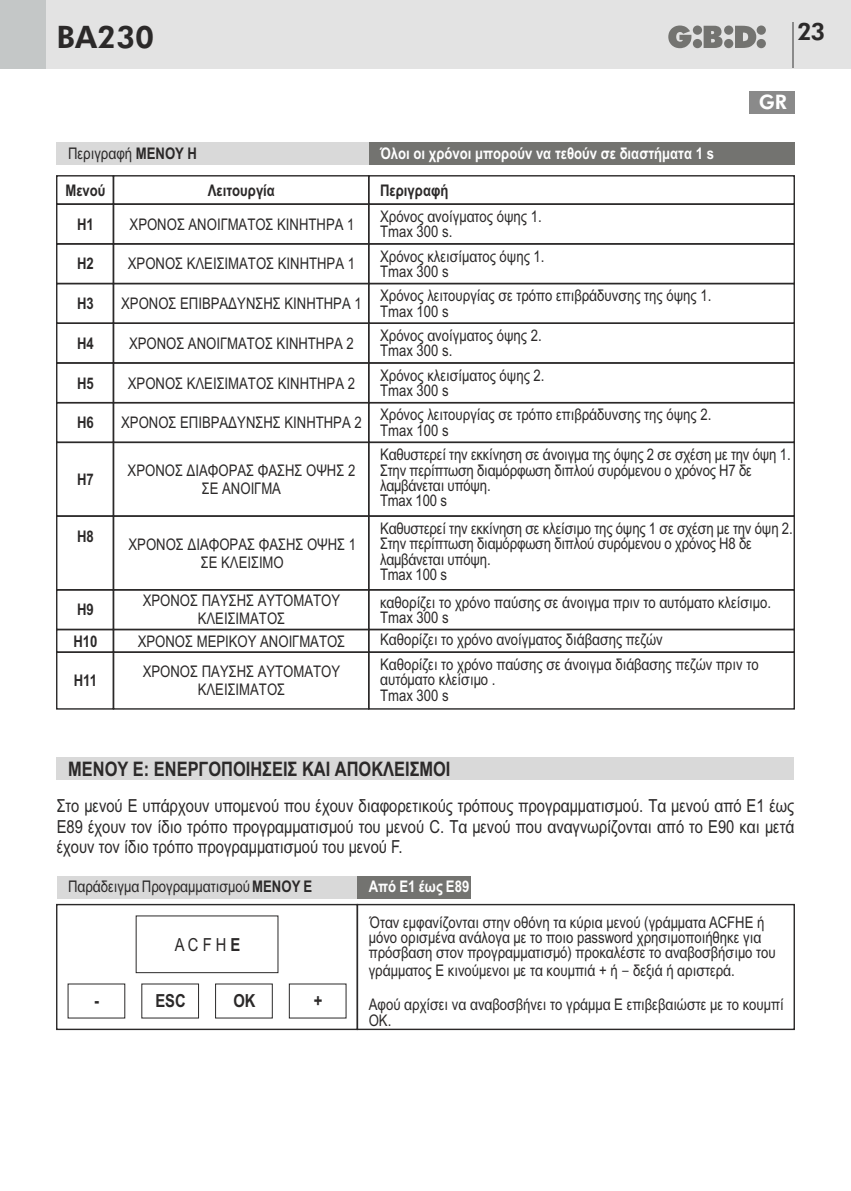
<style>
.page{position:relative;width:851px;height:1191px;background:#fff}
.page>*{position:absolute;margin:0;border:0;box-sizing:border-box;transform-origin:0 0}
.t1{font:800 31px "Futura BT";color:#2b2929}
.t2{font:800 24px "Futura BT";color:#2b2929}
.t3{font:700 20px "Arial Narrow";color:#2b2929}
.t4{font:800 20px "Futura BT";color:#fff}
.t5{font:18px/20.4px "Arial Narrow";color:#2b2929;text-align:justify}
.t6{font:700 18px "Arial Narrow";color:#2b2929}
.t7{font:16px/15.4px "Arial Narrow";color:#2b2929}
.t8{font:700 16px "Arial Narrow";color:#fff}
.t9{font:700 16px/31.2px "Arial Narrow";color:#2b2929}
.s1{font-weight:700}
.s2{font-family:"Lucida Sans Unicode"}
</style>
<div class="page">
<div style="left:57px;top:876px;width:300px;height:22px;background:#d9d9d9"></div>
<div style="left:357px;top:876px;width:114px;height:22px;background:#737370"></div>
<div style="left:57px;top:142px;width:312px;height:22px;background:#d9d9d9"></div>
<div style="left:369px;top:142px;width:425px;height:22px;background:#737370"></div>
<div style="left:0;top:0;width:850px;height:68px;background:#e3e3e3"></div>
<div style="left:0;top:0;width:45px;height:68px;background:#c4c7c7"></div>
<svg style="left:668px;top:26px;width:97px;height:22px"></svg>
<hr style="left:792px;top:23px;width:2px;height:45px;background:#8a8a8a">
<div style="left:748px;top:91px;width:46px;height:22px;background:#8a8a8a"></div>
<svg style="left:56px;top:175px;width:739px;height:535px"></svg>
<div style="left:56px;top:904px;width:302px;height:126px;border:1px solid #2b2929"></div>
<div style="left:356px;top:904px;width:438px;height:126px;border:1px solid #2b2929"></div>
<div style="left:136px;top:915px;width:142px;height:58px;border:1px solid #2b2929"></div>
<div style="left:57px;top:757px;width:737px;height:23px;background:#d9d9d9"></div>
<h1 class="t1" style="left:56px;top:24px;width:99px">BA230</h1>
<h2 class="t2" style="left:797px;top:22px;width:29px">23</h2>
<p class="t7" style="left:68px;top:147px;width:130px">Περιγραφή <span class="s1">ΜΕΝΟΥ H</span></p>
<p class="t9" style="left:65px;top:176px;width:42px">Μενού</p>
<p class="t9" style="left:208px;top:176px;width:69px">Λειτουργία</p>
<p class="t9" style="left:380px;top:176px;width:70px">Περιγραφή</p>
<p class="t8" style="left:380px;top:147px;width:335px">Όλοι οι χρόνοι μπορούν να τεθούν σε διαστήματα 1 s</p>
<p class="t4" style="left:758px;top:94px;width:30px">GR</p>
<p class="t9" style="left:77px;top:210px;width:18px">H1</p>
<p class="t9" style="left:77px;top:250px;width:18px">H2</p>
<p class="t9" style="left:77px;top:289px;width:18px">H3</p>
<p class="t9" style="left:77px;top:329px;width:18px">H4</p>
<p class="t9" style="left:77px;top:369px;width:18px">H5</p>
<p class="t9" style="left:77px;top:408px;width:18px">H6</p>
<p class="t9" style="left:77px;top:465px;width:18px">H7</p>
<p class="t9" style="left:77px;top:522px;width:18px">H8</p>
<p class="t9" style="left:73px;top:595px;width:26px">H9<br>H10</p>
<p class="t9" style="left:74px;top:666px;width:25px">H11</p>
<p class="t7" style="left:129px;top:218px;width:226px">ΧΡΟΝΟΣ ΑΝΟΙΓΜΑΤΟΣ ΚΙΝΗΤΗΡΑ 1</p>
<p class="t7" style="left:128px;top:258px;width:229px">ΧΡΟΝΟΣ ΚΛΕΙΣΙΜΑΤΟΣ ΚΙΝΗΤΗΡΑ 1</p>
<p class="t7" style="left:121px;top:297px;width:242px">ΧΡΟΝΟΣ ΕΠΙΒΡΑΔΥΝΣΗΣ ΚΙΝΗΤΗΡΑ 1</p>
<p class="t7" style="left:129px;top:337px;width:226px">ΧΡΟΝΟΣ ΑΝΟΙΓΜΑΤΟΣ ΚΙΝΗΤΗΡΑ 2</p>
<p class="t7" style="left:128px;top:377px;width:229px">ΧΡΟΝΟΣ ΚΛΕΙΣΙΜΑΤΟΣ ΚΙΝΗΤΗΡΑ 2</p>
<p class="t7" style="left:121px;top:416px;width:242px">ΧΡΟΝΟΣ ΕΠΙΒΡΑΔΥΝΣΗΣ ΚΙΝΗΤΗΡΑ 2</p>
<p class="t7" style="left:128px;top:462px;width:229px;line-height:18.2px;text-align:center">ΧΡΟΝΟΣ ΔΙΑΦΟΡΑΣ ΦΑΣΗΣ ΟΨΗΣ 2<br>ΣΕ ΑΝΟΙΓΜΑ</p>
<p class="t7" style="left:128px;top:536px;width:229px;line-height:18.2px;text-align:center">ΧΡΟΝΟΣ ΔΙΑΦΟΡΑΣ ΦΑΣΗΣ ΟΨΗΣ 1<br>ΣΕ ΚΛΕΙΣΙΜΟ</p>
<p class="t7" style="left:143px;top:593px;width:199px;line-height:18.2px;text-align:center">ΧΡΟΝΟΣ ΠΑΥΣΗΣ ΑΥΤΟΜΑΤΟΥ<br>ΚΛΕΙΣΙΜΑΤΟΣ</p>
<p class="t7" style="left:138px;top:627px;width:209px;line-height:30.6px;text-align:center">ΧΡΟΝΟΣ ΜΕΡΙΚΟΥ ΑΝΟΙΓΜΑΤΟΣ<br>ΧΡΟΝΟΣ ΠΑΥΣΗΣ ΑΥΤΟΜΑΤΟΥ</p>
<p class="t7" style="left:198px;top:683px;width:89px">ΚΛΕΙΣΙΜΑΤΟΣ</p>
<p class="t7" style="left:380px;top:210px;width:163px">Χρόνος ανοίγματος όψης 1.<br>Tmax 300 s.</p>
<p class="t7" style="left:380px;top:250px;width:166px">Χρόνος κλεισίματος όψης 1.<br>Tmax 300 s</p>
<p class="t7" style="left:380px;top:289px;width:332px">Χρόνος λειτουργίας σε τρόπο επιβράδυνσης της όψης 1.<br>Tmax 100 s</p>
<p class="t7" style="left:380px;top:329px;width:163px">Χρόνος ανοίγματος όψης 2.<br>Tmax 300 s.</p>
<p class="t7" style="left:380px;top:369px;width:166px">Χρόνος κλεισίματος όψης 2.<br>Tmax 300 s</p>
<p class="t7" style="left:380px;top:408px;width:332px">Χρόνος λειτουργίας σε τρόπο επιβράδυνσης της όψης 2.<br>Tmax 100 s</p>
<p class="t7" style="left:380px;top:448px;width:412px">Καθυστερεί την εκκίνηση σε άνοιγμα της όψης 2 σε σχέση με την όψη 1.<br>Στην περίπτωση διαμόρφωση διπλού συρόμενου ο χρόνος H7 δε λαμβάνεται υπόψη.<br>Tmax 100 s</p>
<p class="t7" style="left:380px;top:522px;width:414px">Καθυστερεί την εκκίνηση σε κλείσιμο της όψης 1 σε σχέση με την όψη 2.<br>Στην περίπτωση διαμόρφωση διπλού συρόμενου ο χρόνος H8 δε λαμβάνεται υπόψη.<br>Tmax 100 s</p>
<p class="t7" style="left:380px;top:596px;width:392px">καθορίζει το χρόνο παύσης σε άνοιγμα πριν το αυτόματο κλείσιμο.<br>Tmax 300 s</p>
<p class="t7" style="left:380px;top:628px;width:380px;line-height:25px">Καθορίζει το χρόνο ανοίγματος διάβασης πεζών<br>Καθορίζει το χρόνο παύσης σε άνοιγμα διάβασης πεζών πριν το</p>
<p class="t7" style="left:380px;top:673px;width:117px">αυτόματο κλείσιμο .<br>Tmax 300 s</p>
<p class="t3" style="left:68px;top:761px;width:384px">MENΟΥ E: ΕΝΕΡΓΟΠΟΙΗΣΕΙΣ ΚΑΙ ΑΠΟΚΛΕΙΣΜΟΙ</p>
<p class="t5" style="left:57px;top:797px;width:739px">Στο μενού E υπάρχουν υπομενού που έχουν διαφορετικούς τρόπους προγραμματισμού. Τα μενού από E1 έως E89 έχουν τον ίδιο τρόπο προγραμματισμού του μενού C. Τα μενού που αναγνωρίζονται από το E90 και μετά έχουν τον ίδιο τρόπο προγραμματισμού του μενού F.</p>
<p class="t7" style="left:68px;top:879px;width:245px">Παράδειγμα Προγραμματισμού<span class="s1">ΜΕΝΟΥ Ε</span></p>
<p class="t8" style="left:368px;top:880px;width:102px">Από E1 έως E89</p>
<p class="t5" style="left:175px;top:935px;width:67px">A C F H <span class="s1">E</span></p>
<p class="t6" style="left:94px;top:994px;width:6px">-</p>
<p class="t6" style="left:155px;top:994px;width:32px">ESC</p>
<p class="t6" style="left:233px;top:994px;width:24px">OK</p>
<p class="t6" style="left:314px;top:994px;width:10px">+</p>
<p class="t7" style="left:369px;top:915px;width:408px">Όταν εμφανίζονται στην οθόνη τα κύρια μενού (γράμματα ACFHE ή μόνο ορισμένα ανάλογα με το ποιο password χρησιμοποιήθηκε για πρόσβαση στον προγραμματισμό) προκαλέστε το αναβοσβήσιμο του</p>
<p class="t7" style="left:369px;top:955px;width:416px;line-height:34px">γράμματος Ε κινούμενοι με τα κουμπιά + ή <span class="s2">–</span> δεξιά ή αριστερά.<br>Αφού αρχίσει να αναβοσβήνει το γράμμα Ε επιβεβαιώστε με το κουμπί</p>
<p class="t7" style="left:369px;top:1013px;width:24px">OK.</p>
</div>
